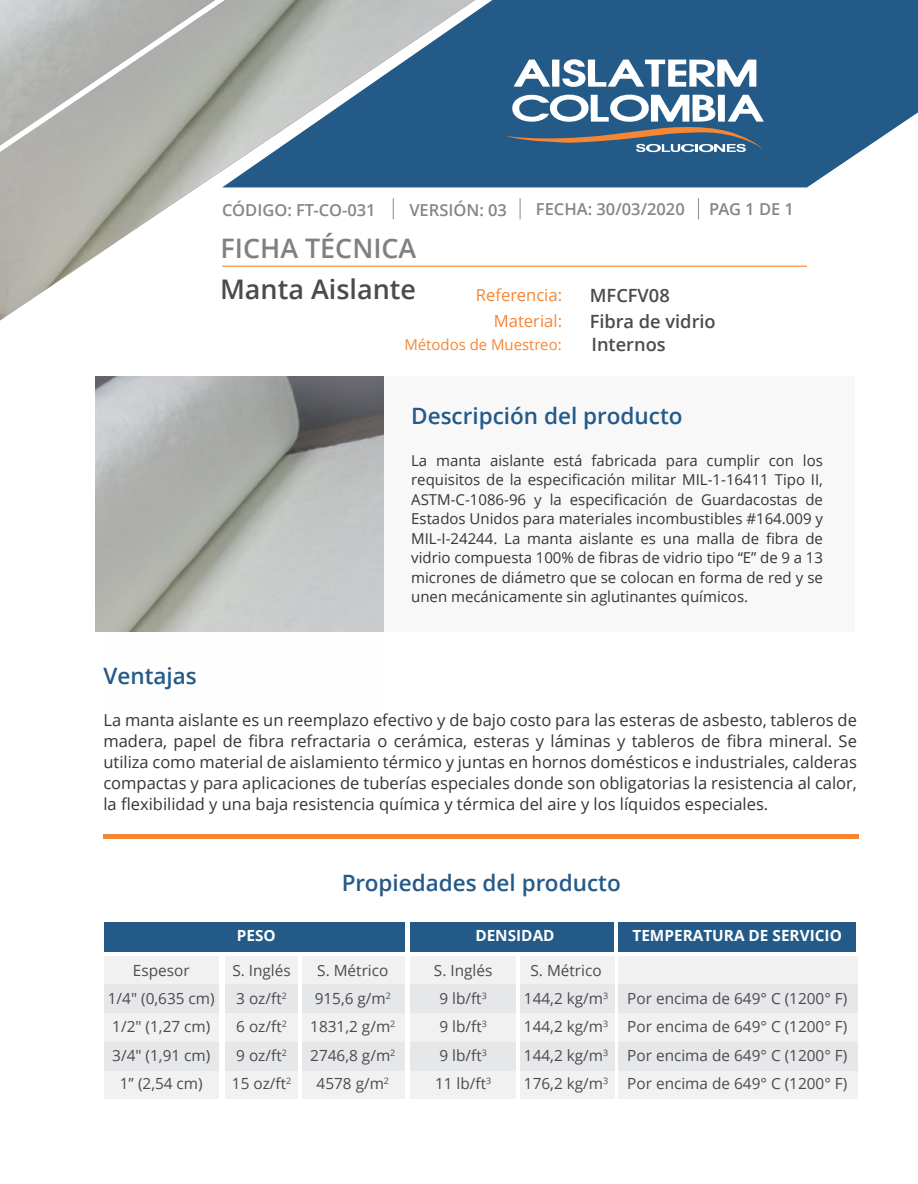
<style>
.page{position:relative;width:918px;height:1184px;background:#fff}
.page>*{position:absolute;margin:0;border:0;box-sizing:border-box;transform-origin:0 0}
.t1{font:600 27px "Open Sans";color:#4b4b4d}
.t2{font:600 26.85px "Open Sans";color:#808080}
.t3{font:600 22.5px "Open Sans";color:#245a89}
.t4{font:600 18.3px/26.7px "Open Sans";color:#4b4b4d}
.t5{font:16.65px/26.8px "Open Sans";color:#f58634;text-align:right}
.t6{font:16.5px/21px "Open Sans";color:#373435;text-align:justify}
.t7{font:600 16.5px "Open Sans";color:#848688}
.t8{font:15.3px/28.3px "Open Sans";color:#4b4b4d;text-align:center}
.t9{font:700 15.3px "Open Sans";color:#fff}
.t10{font:15px/19.5px "Open Sans";color:#373435;text-align:justify}
.t11{font:15px "Open Sans";color:#f58634}
</style>
<div class="page">
<div style="left:103px;top:834px;width:756px;height:5px;background:#f58634"></div>
<div style="left:374px;top:376px;width:481px;height:255px;background:#f8f8f8"></div>
<svg style="left:520px;top:198px;width:1px;height:21px"></svg>
<svg style="left:698px;top:198px;width:1px;height:21px"></svg>
<img style="left:0;top:0;width:475px;height:320px">
<svg style="left:222px;top:0;width:696px;height:187px;fill:#245a88"></svg>
<svg style="left:506px;top:56px;width:258px;height:96px"></svg>
<hr style="left:222px;top:265px;width:585px;height:2px;background:#f58634">
<img style="left:95px;top:376px;width:289px;height:255px">
<div style="left:105px;top:955px;width:114px;height:29px;background:#f1f1f2"></div>
<div style="left:105px;top:1012px;width:114px;height:29px;background:#f1f1f2"></div>
<div style="left:105px;top:1070px;width:114px;height:28px;background:#f1f1f2"></div>
<div style="left:105px;top:984px;width:114px;height:28px;background:#e6e7e8"></div>
<div style="left:105px;top:1041px;width:114px;height:29px;background:#e6e7e8"></div>
<div style="left:225px;top:955px;width:72px;height:29px;background:#f1f1f2"></div>
<div style="left:225px;top:1012px;width:72px;height:29px;background:#f1f1f2"></div>
<div style="left:225px;top:1070px;width:72px;height:28px;background:#f1f1f2"></div>
<div style="left:225px;top:984px;width:72px;height:28px;background:#e6e7e8"></div>
<div style="left:225px;top:1041px;width:72px;height:29px;background:#e6e7e8"></div>
<div style="left:302px;top:955px;width:103px;height:29px;background:#f1f1f2"></div>
<div style="left:302px;top:1012px;width:103px;height:29px;background:#f1f1f2"></div>
<div style="left:302px;top:1070px;width:103px;height:28px;background:#f1f1f2"></div>
<div style="left:302px;top:984px;width:103px;height:28px;background:#e6e7e8"></div>
<div style="left:302px;top:1041px;width:103px;height:29px;background:#e6e7e8"></div>
<div style="left:410px;top:955px;width:105px;height:29px;background:#f1f1f2"></div>
<div style="left:410px;top:1012px;width:105px;height:29px;background:#f1f1f2"></div>
<div style="left:410px;top:1070px;width:105px;height:28px;background:#f1f1f2"></div>
<div style="left:410px;top:984px;width:105px;height:28px;background:#e6e7e8"></div>
<div style="left:410px;top:1041px;width:105px;height:29px;background:#e6e7e8"></div>
<div style="left:520px;top:955px;width:94px;height:29px;background:#f1f1f2"></div>
<div style="left:520px;top:1012px;width:94px;height:29px;background:#f1f1f2"></div>
<div style="left:520px;top:1070px;width:94px;height:28px;background:#f1f1f2"></div>
<div style="left:520px;top:984px;width:94px;height:28px;background:#e6e7e8"></div>
<div style="left:520px;top:1041px;width:94px;height:29px;background:#e6e7e8"></div>
<div style="left:618px;top:955px;width:240px;height:29px;background:#f1f1f2"></div>
<div style="left:618px;top:1012px;width:240px;height:29px;background:#f1f1f2"></div>
<div style="left:618px;top:1070px;width:240px;height:28px;background:#f1f1f2"></div>
<div style="left:618px;top:984px;width:240px;height:28px;background:#e6e7e8"></div>
<div style="left:618px;top:1041px;width:240px;height:29px;background:#e6e7e8"></div>
<div style="left:105px;top:921px;width:300px;height:30px;background:#245a88"></div>
<div style="left:410px;top:921px;width:204px;height:30px;background:#245a88"></div>
<div style="left:618px;top:921px;width:238px;height:30px;background:#245a88"></div>
<p class="t7" style="left:222px;top:199px;width:155px">CÓDIGO: FT-CO-031</p>
<p class="t7" style="left:409px;top:199px;width:99px">VERSIÓN: 03</p>
<p class="t7" style="left:536px;top:197px;width:150px">FECHA: 30/03/2020</p>
<p class="t7" style="left:709px;top:197px;width:86px">PAG 1 DE 1</p>
<h2 class="t2" style="left:221px;top:230px;width:197px">FICHA TÉCNICA</h2>
<h1 class="t1" style="left:220px;top:270px;width:198px">Manta Aislante</h1>
<p class="t5" style="left:476px;top:280px;width:88px">Referencia:<br>Material:</p>
<p class="t11" style="left:404px;top:334px;width:159px">Métodos de Muestreo:</p>
<p class="t4" style="left:591px;top:330px;width:76px">Internos</p>
<p class="t4" style="left:590px;top:281px;width:127px">MFCFV08<br>Fibra de vidrio</p>
<h3 class="t3" style="left:411px;top:400px;width:273px">Descripción del producto</h3>
<p class="t10" style="left:411px;top:450px;width:413px">La manta aislante está fabricada para cumplir con los requisitos de la especificación militar MIL-1-16411 Tipo II, ASTM-C-1086-96 y la especificación de Guardacostas de Estados Unidos para materiales incombustibles #164.009 y MIL-I-24244. La manta aislante es una malla de fibra de vidrio compuesta 100% de fibras de vidrio tipo “E” de 9 a 13 micrones de diámetro que se colocan en forma de red y se unen mecánicamente sin aglutinantes químicos.</p>
<h3 class="t3" style="left:103px;top:660px;width:95px">Ventajas</h3>
<p class="t6" style="left:103px;top:709px;width:755px">La manta aislante es un reemplazo efectivo y de bajo costo para las esteras de asbesto, tableros de madera, papel de fibra refractaria o cerámica, esteras y láminas y tableros de fibra mineral. Se utiliza como material de aislamiento térmico y juntas en hornos domésticos e industriales, calderas compactas y para aplicaciones de tuberías especiales donde son obligatorias la resistencia al calor, la flexibilidad y una baja resistencia química y térmica del aire y los líquidos especiales.</p>
<h3 class="t3" style="left:342px;top:867px;width:281px">Propiedades del producto</h3>
<p class="t9" style="left:237px;top:924px;width:40px">PESO</p>
<p class="t9" style="left:475px;top:924px;width:81px">DENSIDAD</p>
<p class="t9" style="left:632px;top:924px;width:211px">TEMPERATURA DE SERVICIO</p>
<p class="t8" style="left:108px;top:955px;width:108px">Espesor<br>1/4" (0,635 cm)<br>1/2" (1,27 cm)<br>3/4" (1,91 cm)<br>1” (2,54 cm)</p>
<p class="t8" style="left:232px;top:955px;width:61px;text-align:left">S. Inglés<br>3 oz/ft<sup>2<br></sup>6 oz/ft<sup>2<br></sup>9 oz/ft<sup>2<br></sup>15 oz/ft<sup>2</sup></p>
<p class="t8" style="left:310px;top:955px;width:87px">S. Métrico<br>915,6 g/m<sup>2<br></sup>1831,2 g/m<sup>2<br></sup>2746,8 g/m<sup>2<br></sup>4578 g/m<sup>2</sup></p>
<p class="t8" style="left:434px;top:955px;width:60px;text-align:left">S. Inglés<br>9 lb/ft<sup>3<br></sup>9 lb/ft<sup>3<br></sup>9 lb/ft<sup>3<br></sup>11 lb/ft<sup>3</sup></p>
<p class="t8" style="left:524px;top:955px;width:86px">S. Métrico<br>144,2 kg/m<sup>3<br></sup>144,2 kg/m<sup>3<br></sup>144,2 kg/m<sup>3<br></sup>176,2 kg/m<sup>3</sup></p>
<p class="t8" style="left:627px;top:983px;width:222px;text-align:justify">Por encima de 649° C (1200° F)<br>Por encima de 649° C (1200° F)<br>Por encima de 649° C (1200° F)<br>Por encima de 649° C (1200° F)</p>
</div>
